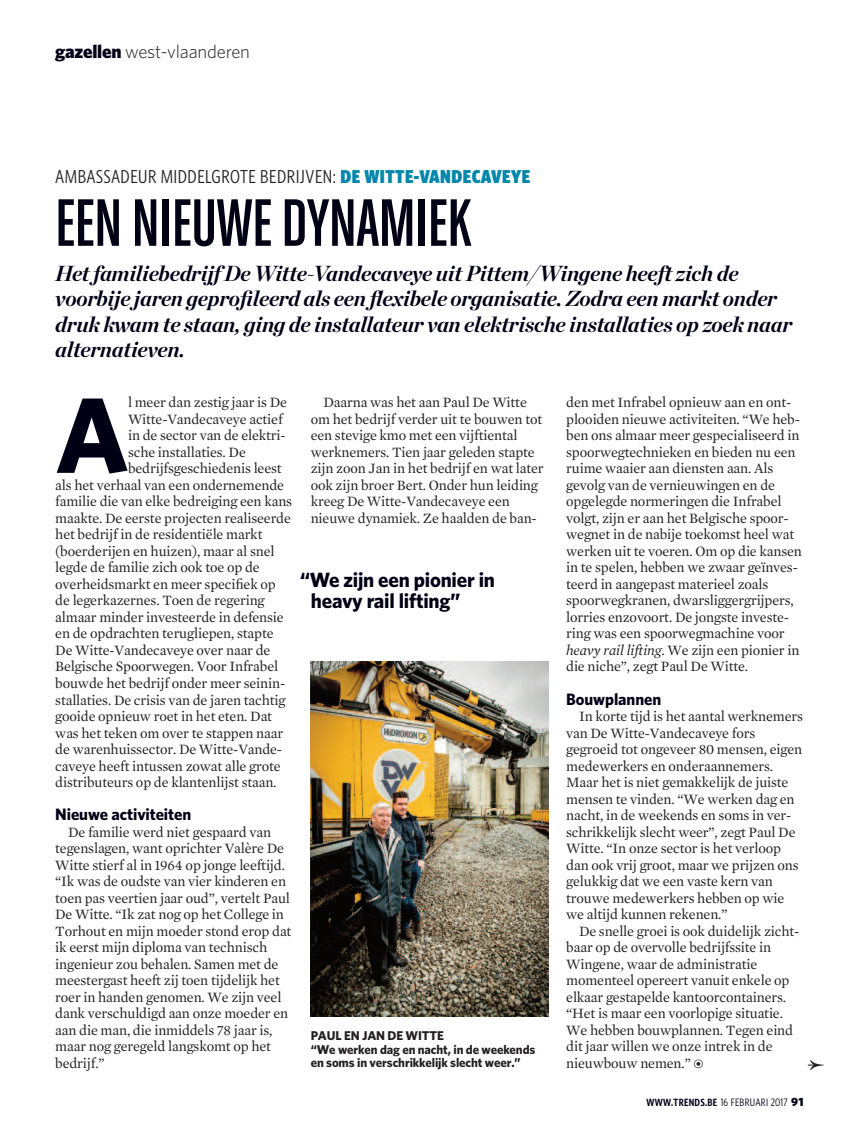
<style>
.page{position:relative;width:859px;height:1136px;background:#fff}
.page>*{position:absolute;margin:0;border:0;box-sizing:border-box;transform-origin:0 0}
.t1{font:700 107.1px "Whitney";color:#010116}
.t2{font:71.25px "Chalet Comprime Cologne Sixty";color:#010116}
.t3{font:22.5px "Mercury Numeric G1";color:#231f20}
.t4{font:italic 700 21.75px/25.5px "Chronicle Display";letter-spacing:-.01em;color:#010116}
.t5{font:700 20.7px/21px "Whitney";letter-spacing:-.01em;color:#010116}
.t6{font:18.75px "Whitney Condensed";letter-spacing:.025em;color:#231f20}
.t7{font:300 18.75px "Whitney";letter-spacing:-.01em;color:#231f20}
.t8{font:700 16.5px "Whitney";letter-spacing:-.005em;color:#010116}
.t9{font:14.55px/16.5px "Mercury Text G1";letter-spacing:-.01em;color:#231f20}
.t10{font:700 12.75px/13.5px "Whitney";letter-spacing:-.01em;color:#231f20}
.t11{font:10.8px "Whitney Condensed";letter-spacing:.025em;color:#010116}
.s1{font-weight:900;color:#010116}
.s2{font-weight:900;color:#0087ab}
.s3{font-style:italic}
.s4{font-family:"Mercury Numeric G1";font-size:13.5px}
.s5{font-weight:600;font-size:10.5px}
.s6{font-family:"Whitney";font-weight:900;font-size:12px}
</style>
<div class="page">
<img style="left:311px;top:661px;width:237px;height:355px">
<p class="t7" style="left:55px;top:45px;width:196px"><span class="s1">gazellen</span> west-vlaanderen</p>
<p class="t6" style="left:55px;top:170px;width:476px">AMBASSADEUR MIDDELGROTE BEDRIJVEN: <span class="s2">DE WITTE-VANDECAVEYE</span></p>
<h2 class="t2" style="left:55px;top:179px;width:417px">EENNIEUWEDYNAMIEK</h2>
<p class="t4" style="left:55px;top:262px;width:738px">Hetfamiliebedrijf De Witte-Vandecaveye uit Pittem/Wingene heeft zich de voorbije jaren geprofileerd als een flexibele organisatie. Zodra een markt onder druk kwam te staan, ging de installateur van elektrische installaties op zoek naar alternatieven.</p>
<h1 class="t1" style="left:55px;top:399px;width:75px">A</h1>
<p class="t9" style="left:128px;top:394px;width:161px">l meer dan zestig jaar is De</p>
<p class="t9" style="left:128px;top:410px;width:156px">Witte-Vandecaveye actief</p>
<p class="t9" style="left:128px;top:427px;width:159px">in de sector van de elektri-</p>
<p class="t9" style="left:128px;top:443px;width:119px">sche installaties. De</p>
<p class="t9" style="left:128px;top:460px;width:155px">bedrijfsgeschiedenis leest</p>
<p class="t9" style="left:55px;top:476px;width:230px">als het verhaal van een ondernemende</p>
<p class="t9" style="left:55px;top:493px;width:238px">familie die van elke bedreiging een kans</p>
<p class="t9" style="left:55px;top:509px;width:237px">maakte. De eerste projecten realiseerde</p>
<p class="t9" style="left:55px;top:526px;width:209px">het bedrijf in de residentiële markt</p>
<p class="t9" style="left:55px;top:542px;width:221px">(boerderijen en huizen), maar al snel</p>
<p class="t9" style="left:55px;top:559px;width:206px">legde de familie zich ook toe op de</p>
<p class="t9" style="left:55px;top:575px;width:222px">overheidsmarkt en meer specifiek op</p>
<p class="t9" style="left:55px;top:592px;width:211px">de legerkazernes. Toen de regering</p>
<p class="t9" style="left:55px;top:608px;width:230px">almaar minder investeerde in defensie</p>
<p class="t9" style="left:55px;top:625px;width:220px">en de opdrachten terugliepen, stapte</p>
<p class="t9" style="left:55px;top:641px;width:217px">De Witte-Vandecaveye over naar de</p>
<p class="t9" style="left:55px;top:658px;width:224px">Belgische Spoorwegen. Voor Infrabel</p>
<p class="t9" style="left:55px;top:674px;width:232px">bouwde het bedrijf onder meer seinin-</p>
<p class="t9" style="left:55px;top:691px;width:232px">stallaties. De crisis van de jaren tachtig</p>
<p class="t9" style="left:55px;top:707px;width:218px">gooide opnieuw roet in het eten. Dat</p>
<p class="t9" style="left:55px;top:724px;width:229px">was het teken om over te stappen naar</p>
<p class="t9" style="left:55px;top:740px;width:228px">de warenhuissector. De Witte-Vande-</p>
<p class="t9" style="left:55px;top:757px;width:227px">caveye heeft intussen zowat alle grote</p>
<p class="t9" style="left:55px;top:773px;width:223px">distributeurs op de klantenlijst staan.</p>
<p class="t8" style="left:55px;top:808px;width:137px">Nieuwe activiteiten</p>
<p class="t9" style="left:55px;top:823px;width:238px;text-indent:13px">De familie werd niet gespaard van tegenslagen, want oprichter Valère De Witte stierf al in 1964 op jonge leeftijd. “Ik was de oudste van vier kinderen en toen pas veertien jaar oud”, vertelt Paul De Witte. “Ik zat nog op het College in Torhout en mijn moeder stond erop dat ik eerst mijn diploma van technisch ingenieur zou behalen. Samen met de meestergast heeft zij toen tijdelijk het roer in handen genomen. We zijn veel dank verschuldigd aan onze moeder en aan die man, die inmiddels 78 jaar is, maar nog geregeld langskomt op het bedrijf.”</p>
<p class="t9" style="left:311px;top:394px;width:235px;text-indent:13px">Daarna was het aan Paul De Witte om het bedrijf verder uit te bouwen tot een stevige kmo met een vijftiental werknemers. Tien jaar geleden stapte zijn zoon Jan in het bedrijf en wat later ook zijn broer Bert. Onder hun leiding kreeg De Witte-Vandecaveye een nieuwe dynamiek. Ze haalden de ban-</p>
<p class="t9" style="left:566px;top:394px;width:237px">den met Infrabel opnieuw aan en ont&shy;plooiden nieuwe activiteiten. “We heb&shy;ben ons almaar meer gespecialiseerd in spoorwegtechnieken en bieden nu een ruime waaier aan diensten aan. Als gevolg van de vernieuwingen en de opgelegde normeringen die Infrabel volgt, zijn er aan het Belgische spoor&shy;wegnet in de nabije toekomst heel wat werken uit te voeren. Om op die kansen in te spelen, hebben we zwaar geïnves&shy;teerd in aangepast materieel zoals spoorwegkranen, dwarsliggergrijpers, lorries enzovoort. De jongste investe&shy;ring was een spoorwegmachine voor <span class="s3">heavy rail lifting</span>. We zijn een pionier in die niche”, zegt Paul De Witte.</p>
<p class="t8" style="left:566px;top:693px;width:97px">Bouwplannen</p>
<p class="t9" style="left:566px;top:707px;width:238px;text-indent:13px">In korte tijd is het aantal werknemers van De Witte-Vandecaveye fors gegroeid tot ongeveer 80 mensen, eigen medewerkers en onderaannemers.<br>Maar het is niet gemakkelijk de juiste mensen te vinden. “We werken dag en nacht, in de weekends en soms in ver&shy;schrikkelijk slecht weer”, zegt Paul De Witte. “In onze sector is het verloop dan ook vrij groot, maar we prijzen ons gelukkig dat we een vaste kern van trouwe medewerkers hebben op wie we altijd kunnen rekenen.”</p>
<p class="t9" style="left:566px;top:922px;width:235px;text-indent:13px">De snelle groei is ook duidelijk zicht&shy;baar op de overvolle bedrijfssite in Wingene, waar de administratie momenteel opereert vanuit enkele op elkaar gestapelde kantoorcontainers. “Het is maar een voorlopige situatie.<br>We hebben bouwplannen. Tegen eind dit jaar willen we onze intrek in de nieuwbouw nemen.” <span class="s4">z</span></p>
<h3 class="t5" style="left:311px;top:571px;width:186px;text-indent:-11px">“We zijn een pionier in heavy rail lifting”</h3>
<p class="t10" style="left:311px;top:1030px;width:226px">PAUL EN JAN DE WITTE<br>“We werken dag en nacht, in de weekends en soms in verschrikkelijk slecht weer.”</p>
<h3 class="t3" style="left:808px;top:1050px;width:18px">≤</h3>
<p class="t11" style="left:646px;top:1097px;width:159px"><span class="s5">WWW.TRENDS.BE</span> 16 FEBRUARI 2017 <span class="s6">91</span></p>
</div>
